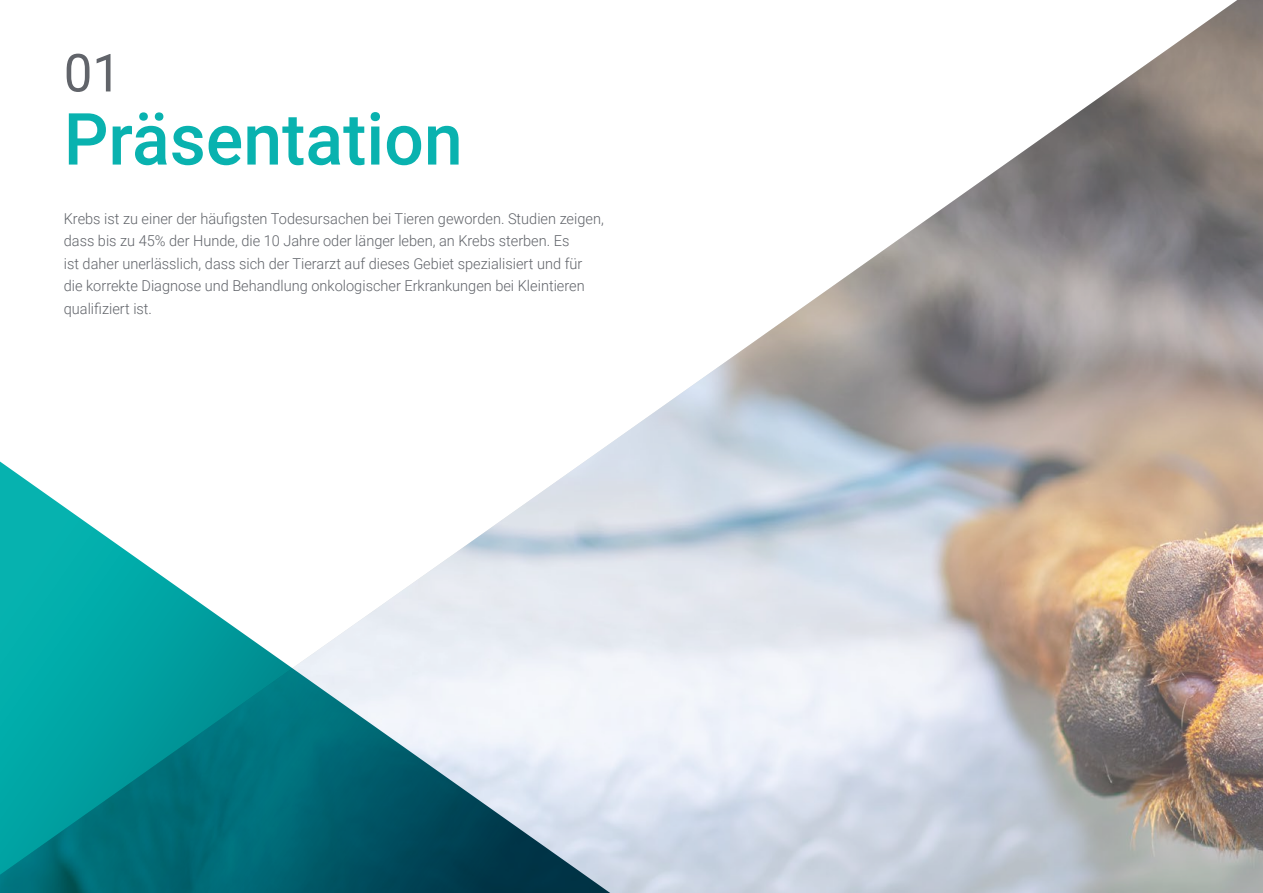
<style>
.page{position:relative;width:1263px;height:893px;background:#fff}
.page>*{position:absolute;margin:0;border:0;box-sizing:border-box;transform-origin:0 0}
.t1{font:500 72px "Roboto";color:#09b2af}
.t2{font:52.5px "Roboto";color:#61646a}
.t3{font:300 15px/22.5px "Roboto";color:#61646a}
</style>
<div class="page">
<img style="left:607px;top:0;width:656px;height:893px">
<svg style="left:0;top:446px;width:640px;height:447px"></svg>
<h2 class="t2" style="left:64px;top:36px;width:59px">01</h2>
<h1 class="t1" style="left:64px;top:89px;width:400px">Präsentation</h1>
<p class="t3" style="left:64px;top:207px;width:541px">Krebs ist zu einer der häufigsten Todesursachen bei Tieren geworden. Studien zeigen, dass bis zu 45% der Hunde, die 10 Jahre oder länger leben, an Krebs sterben. Es<br>ist daher unerlässlich, dass sich der Tierarzt auf dieses Gebiet spezialisiert und für die korrekte Diagnose und Behandlung onkologischer Erkrankungen bei Kleintieren qualifiziert ist.</p>
</div>
